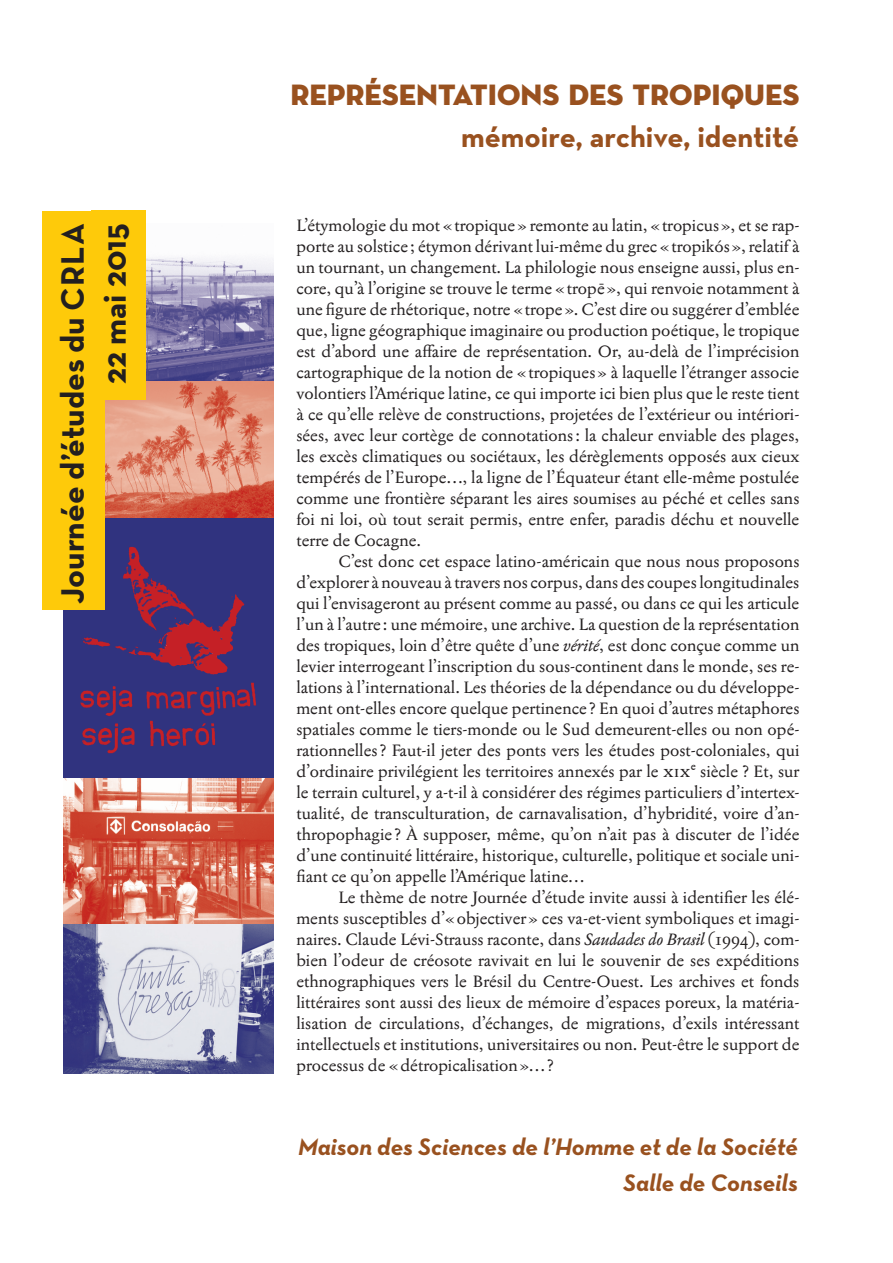
<style>
.page{position:relative;width:893px;height:1263px;background:#fff}
.page>*{position:absolute;margin:0;border:0;box-sizing:border-box;transform-origin:0 0}
.t1{font:700 33px "Neutra Text TF";color:#231f20}
.t2{font:700 33px "Neutra Text";color:#231f20}
.t3{font:30px "Neutra Disp Titling";color:#99511f}
.t4{font:700 30px "Neutra Text";color:#99511f}
.t5{font:italic 700 24.3px/36px "Neutra Text";color:#99511f;text-align:right}
.t6{font:16.5px/21px "Jannon 10 Pro";color:#231f20;text-align:justify}
.s1{font-style:italic}
</style>
<div class="page">
<img style="left:62px;top:257px;width:211px;height:817px">
<div style="left:42px;top:211px;width:63px;height:398px;background:#feca0a"></div>
<div style="left:92px;top:210px;width:54px;height:189px;background:#feca0a"></div>
<h1 class="t1" style="left:52px;top:604px;width:382px;rotate:-90deg">Journée d’études du CRLA</h1>
<h1 class="t2" style="left:94px;top:384px;width:162px;rotate:-90deg">22 mai 2015</h1>
<h2 class="t3" style="left:290px;top:76px;width:510px">REPRÉSENTATIONS DES TROPIQUES</h2>
<h2 class="t4" style="left:461px;top:118px;width:340px">mémoire, archive, identité</h2>
<p class="t6" style="left:296px;top:215px;width:505px">L’étymologie du mot «tropique» remonte au latin, «tropicus», et se rap&shy;porte au solstice ; étymon dérivant lui-même du grec «tropikós», relatif à un tournant, un changement. La philologie nous enseigne aussi, plus en&shy;core, qu’à l’origine se trouve le terme «tropē», qui renvoie notamment à une figure de rhétorique, notre «trope». C’est dire ou suggérer d’emblée que, ligne géographique imaginaire ou production poétique, le tropique est d’abord une affaire de représentation. Or, au-delà de l’imprécision cartographique de la notion de «tropiques» à laquelle l’étranger associe volontiers l’Amérique latine, ce qui importe ici bien plus que le reste tient à ce qu’elle relève de constructions, projetées de l’extérieur ou intériori&shy;sées, avec leur cortège de connotations: la chaleur enviable des plages, les excès climatiques ou sociétaux, les dérèglements opposés aux cieux tempérés de l’Europe…, la ligne de l’Équateur étant elle-même postulée comme une frontière séparant les aires soumises au péché et celles sans foi ni loi, où tout serait permis, entre enfer, paradis déchu et nouvelle terre de Cocagne.</p>
<p class="t6" style="left:296px;top:551px;width:505px;text-indent:42px">C’est donc cet espace latino-américain que nous nous proposons d’explorer à nouveau à travers nos corpus, dans des coupes longitudinales qui l’envisageront au présent comme au passé, ou dans ce qui les articule l’un à l’autre : une mémoire, une archive. La question de la représentation des tropiques, loin d’être quête d’une <span class="s1">vérité</span>, est donc conçue comme un levier interrogeant l’inscription du sous-continent dans le monde, ses re&shy;lations à l’international. Les théories de la dépendance ou du développe&shy;ment ont-elles encore quelque pertinence ? En quoi d’autres métaphores spatiales comme le tiers-monde ou le Sud demeurent-elles ou non opé&shy;rationnelles? Faut-il jeter des ponts vers les études post-coloniales, qui d’ordinaire privilégient les territoires annexés par le XIXe siècle ? Et, sur le terrain culturel, y a-t-il à considérer des régimes particuliers d’intertex&shy;tualité, de transculturation, de carnavalisation, d’hybridité, voire d’an&shy;thropophagie ? À supposer, même, qu’on n’ait pas à discuter de l’idée d’une continuité littéraire, historique, culturelle, politique et sociale uni&shy;fiant ce qu’on appelle l’Amérique latine…</p>
<p class="t6" style="left:296px;top:887px;width:505px;text-indent:42px">Le thème de notre Journée d’étude invite aussi à identifier les élé&shy;ments susceptibles d’«objectiver» ces va-et-vient symboliques et imagi&shy;naires. Claude Lévi-Strauss raconte, dans <span class="s1">Saudades do Brasil</span> (1994), com&shy;bien l’odeur de créosote ravivait en lui le souvenir de ses expéditions ethnographiques vers le Brésil du Centre-Ouest. Les archives et fonds littéraires sont aussi des lieux de mémoire d’espaces poreux, la matéria&shy;lisation de circulations, d’échanges, de migrations, d’exils intéressant intellectuels et institutions, universitaires ou non. Peut-être le support de processus de «détropicalisation»…?</p>
<h3 class="t5" style="left:298px;top:1128px;width:501px">Maison des Sciences de l’Homme et de la Société<br>Salle de Conseils</h3>
</div>
